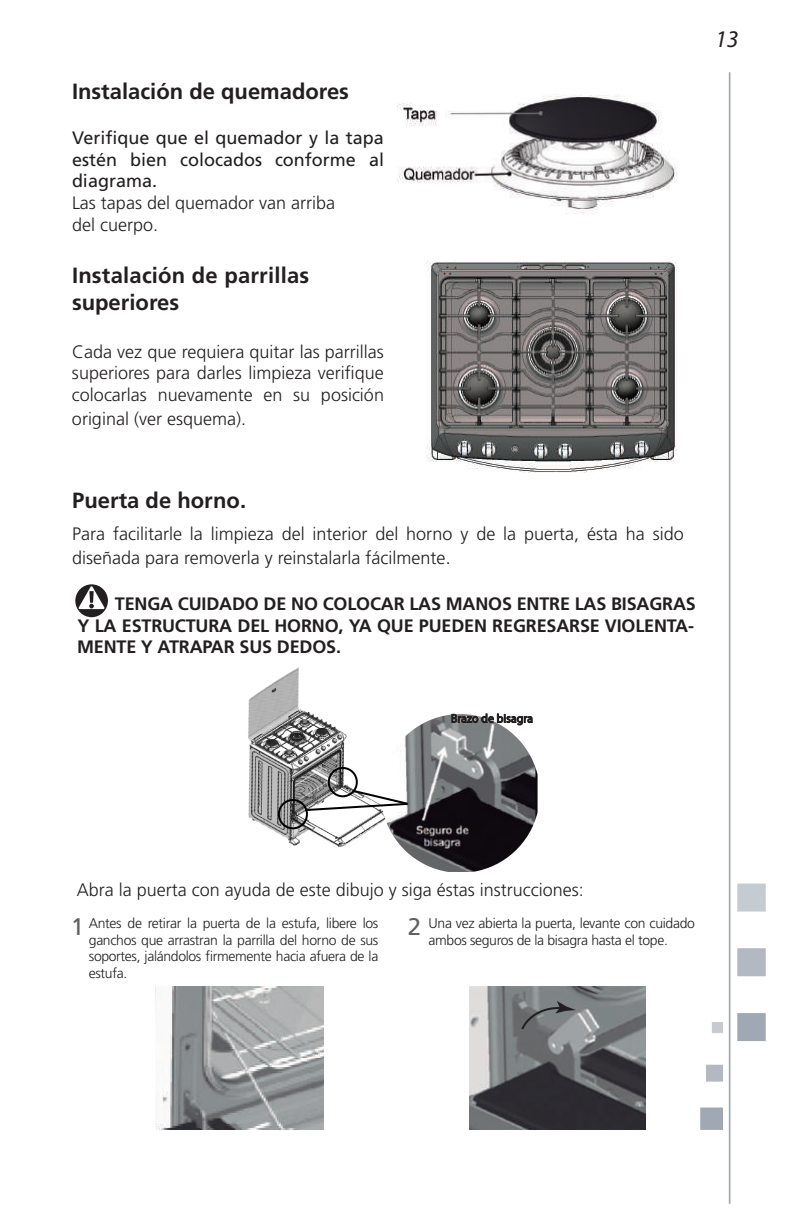
<style>
.page{position:relative;width:792px;height:1224px;background:#fff}
.page>*{position:absolute;margin:0;border:0;box-sizing:border-box;transform-origin:0 0}
.t1{font:italic 24px "Myriad Pro";color:#231f20}
.t2{font:24px "Frutiger";color:#606063}
.t3{font:700 22px/26.4px "Frutiger";color:#231f20}
.t4{font:300 18px/21.6px "Frutiger";color:#231f20}
.t5{font:700 18px/21.6px "Frutiger";letter-spacing:-.01em;color:#231f20;text-align:justify}
.t6{font:18px/21.6px "Frutiger";color:#231f20;text-align:justify}
.t7{font:300 14px/16.8px "Frutiger";letter-spacing:-.025em;color:#231f20;text-align:justify}
.t8{font:12px "Myriad Pro";color:#231f20}
.s1{font-size:20px}
</style>
<div class="page">
<img style="left:700px;top:72px;width:66px;height:1132px">
<img style="left:398px;top:94px;width:280px;height:120px">
<img style="left:155px;top:987px;width:169px;height:143px">
<svg style="left:75px;top:584px;width:33px;height:33px"></svg>
<img style="left:470px;top:987px;width:176px;height:143px">
<svg style="left:520px;top:1001px;width:56px;height:31px;background:#747879"></svg>
<img style="left:248px;top:667px;width:135px;height:180px">
<div style="left:278px;top:799px;width:30px;height:30px;border:2px solid #000;border-radius:50%"></div>
<div style="left:328px;top:767px;width:30px;height:30px;border:2px solid #000;border-radius:50%"></div>
<img style="left:383px;top:714px;width:155px;height:158px">
<svg style="left:451px;top:713px;width:82px;height:13px"></svg>
<svg style="left:303px;top:789px;width:107px;height:23px"></svg>
<img style="left:426px;top:262px;width:251px;height:210px">
<p class="t3" style="left:72px;top:78px;width:279px">Instalación de quemadores</p>
<p class="t6" style="left:72px;top:127px;width:314px">Verifique que el quemador y la tapa estén bien colocados conforme al diagrama.</p>
<p class="t4" style="left:72px;top:192px;width:265px">Las tapas del quemador van arriba del cuerpo.</p>
<p class="t3" style="left:72px;top:263px;width:239px">Instalación de parrillas superiores</p>
<p class="t4" style="left:72px;top:341px;width:314px;text-align:justify">Cada vez que requiera quitar las parrillas superiores para darles limpieza verifique colocarlas nuevamente en su posición</p>
<p class="t4" style="left:72px;top:408px;width:176px">original (ver esquema).</p>
<h1 class="t1" style="left:715px;top:24px;width:25px">13</h1>
<p class="t3" style="left:72px;top:487px;width:175px">Puerta de horno.</p>
<p class="t4" style="left:72px;top:522px;width:613px;line-height:24px">Para facilitarle la limpieza del interior del horno y de la puerta, ésta ha sido diseñada para removerla y reinstalarla fácilmente<span class="s1">.</span></p>
<p class="t5" style="left:77px;top:593px;width:620px;text-indent:38px">TENGA CUIDADO DE NO COLOCAR LAS MANOS ENTRE LAS BISAGRAS Y LA ESTRUCTURA DEL HORNO, YA QUE PUEDEN REGRESARSE VIOLENTA-MENTE Y ATRAPAR SUS DEDOS.</p>
<p class="t8" style="left:451px;top:711px;width:84px">Brazo de bisagra</p>
<p class="t4" style="left:77px;top:879px;width:509px">Abra la puerta con ayuda de este dibujo y siga éstas instrucciones:</p>
<h1 class="t2" style="left:71px;top:913px;width:15px">1</h1>
<h1 class="t2" style="left:408px;top:913px;width:15px">2</h1>
<p class="t7" style="left:89px;top:915px;width:291px">Antes de retirar la puerta de la estufa, libere los ganchos que arrastran la parrilla del horno de sus soportes, jalándolos firmemente hacia afuera de la estufa.</p>
<p class="t7" style="left:429px;top:915px;width:268px">Una vez abierta la puerta, levante con cuidado ambos seguros de la bisagra hasta el tope.</p>
</div>
